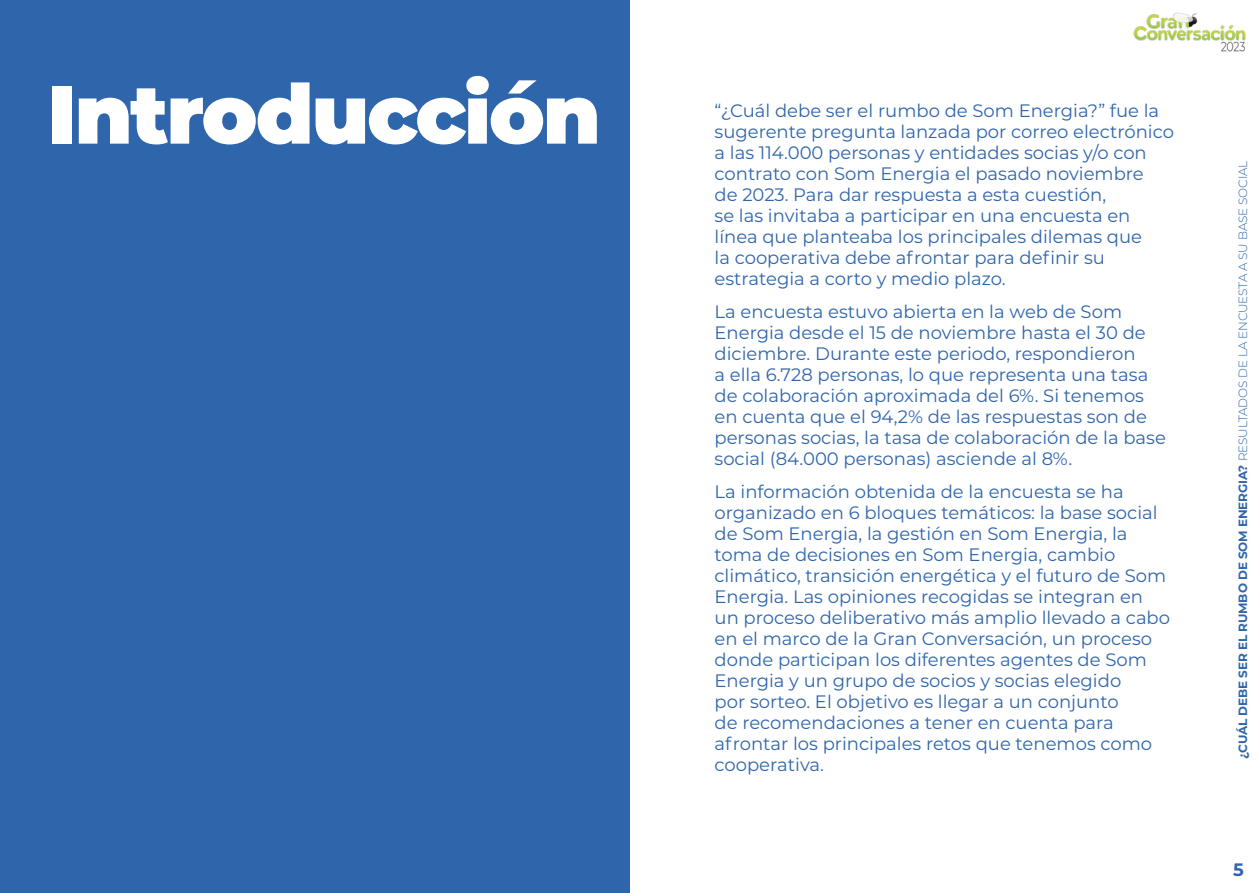
<style>
.page{position:relative;width:1259px;height:893px;background:#fff}
.page>*{position:absolute;margin:0;border:0;box-sizing:border-box;transform-origin:0 0}
.titol{font:900 82.5px "Montserrat";letter-spacing:-.025em;color:#fff}
.text_ok{font:18px/21px "Montserrat";color:#2f65ab}
.t1{font:700 18px "Montserrat";color:#2f65ab}
.t2{font:300 12px "Montserrat";letter-spacing:-.01em;color:#2f65ab}
.s1{font-weight:700}
</style>
<div class="page">
<img style="left:1133px;top:12px;width:113px;height:40px">
<div style="left:0;top:0;width:629px;height:893px;background:#2f65ab"></div>
<p class="titol" style="left:48px;top:52px;width:554px">Introducción</p>
<p class="text_ok" style="left:714px;top:100px;width:461px">“¿Cuál debe ser el rumbo de Som Energia?” fue la sugerente pregunta lanzada por correo electrónico a las 114.000 personas y entidades socias y/o con contrato con Som Energia el pasado noviembre<br>de 2023. Para dar respuesta a esta cuestión,<br>se las invitaba a participar en una encuesta en línea que planteaba los principales dilemas que<br>la cooperativa debe afrontar para definir su estrategia a corto y medio plazo.</p>
<p class="text_ok" style="left:714px;top:301px;width:453px">La encuesta estuvo abierta en la web de Som Energia desde el 15 de noviembre hasta el 30 de diciembre. Durante este periodo, respondieron<br>a ella 6.728 personas, lo que representa una tasa de colaboración aproximada del 6%. Si tenemos en cuenta que el 94,2% de las respuestas son de personas socias, la tasa de colaboración de la base social (84.000 personas) asciende al 8%.</p>
<p class="text_ok" style="left:714px;top:481px;width:457px">La información obtenida de la encuesta se ha organizado en 6 bloques temáticos: la base social de Som Energia, la gestión en Som Energia, la toma de decisiones en Som Energia, cambio climático, transición energética y el futuro de Som Energia. Las opiniones recogidas se integran en un proceso deliberativo más amplio llevado a cabo en el marco de la Gran Conversación, un proceso donde participan los diferentes agentes de Som Energia y un grupo de socios y socias elegido<br>por sorteo. El objetivo es llegar a un conjunto<br>de recomendaciones a tener en cuenta para afrontar los principales retos que tenemos como cooperativa.</p>
<p class="t2" style="left:1234px;top:759px;width:600px;rotate:-90deg"><span class="s1">¿CUÁL DEBE SER EL RUMBO DE SOM ENERGIA?</span> RESULTADOS DE LA ENCUESTA A SU BASE SOCIAL</p>
<p class="t1" style="left:1233px;top:857px;width:12px">5</p>
</div>
